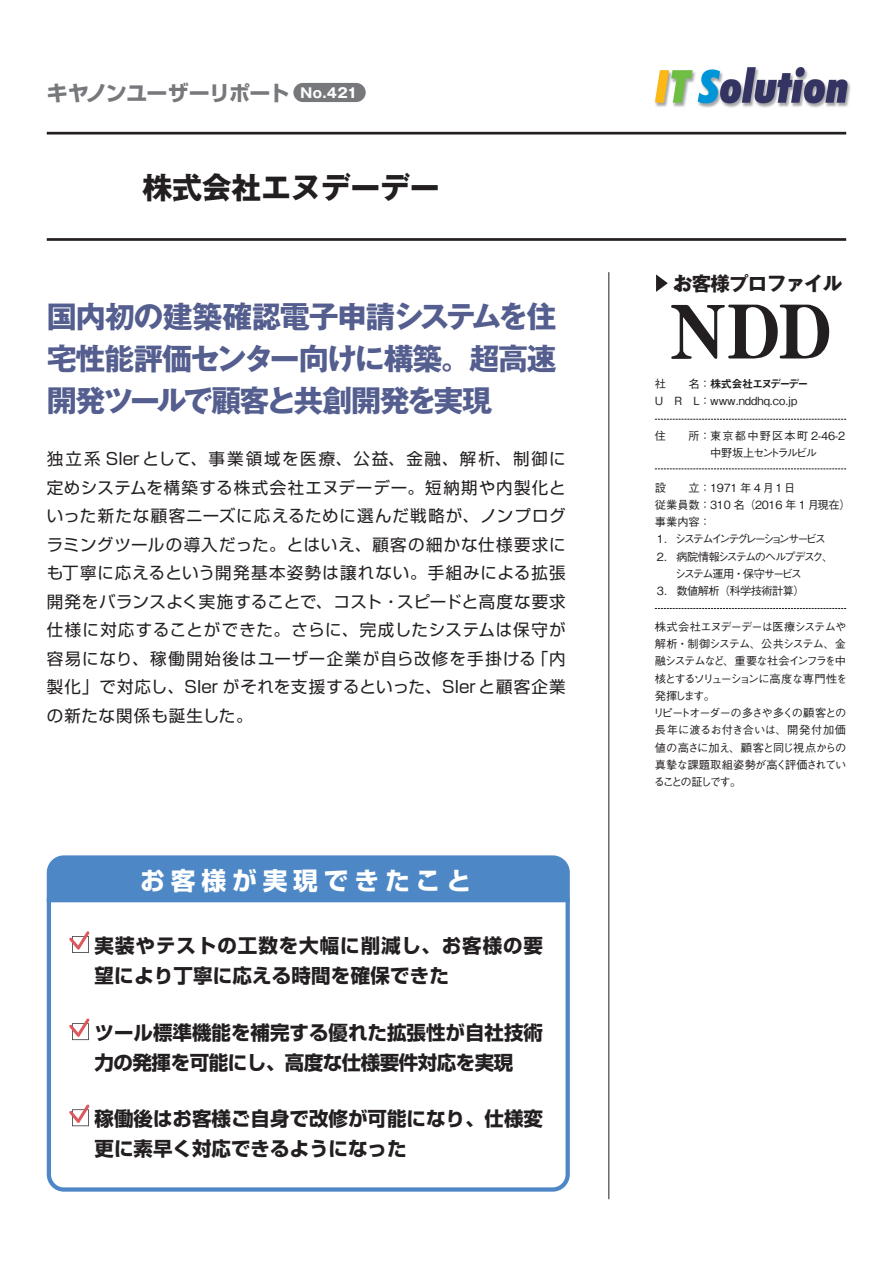
<style>
.page{position:relative;width:893px;height:1263px;background:#fff}
.page>*{position:absolute;margin:0;border:0;box-sizing:border-box;transform-origin:0 0}
.t1{font:700 30px/42px "Gothic MB101 Pro";letter-spacing:-.06em;color:#545e8f;text-align:justify}
.t2{font:700 30px "Gothic MB101 Pro";letter-spacing:-.01em;color:#231f20}
.t3{font:700 24.75px "Shin Go Pro";letter-spacing:.235em;color:#fff}
.t4{font:700 21px "Shin Go Pro";letter-spacing:-.025em;color:#76787b}
.t5{font:700 19.5px/30px "Shin Go Pro";color:#231f20}
.t6{font:700 19.5px/30px "Shin Go Pro";letter-spacing:.05em;color:#231f20}
.t7{font:700 19.5px "Gothic MB101 Pro";letter-spacing:-.04em;color:#231f20}
.t8{font:16.5px/28.5px "Shin Go Pro";letter-spacing:.04em;color:#231f20;text-align:justify}
.t9{font:500 11.25px/17.2px "Gothic BBB Pro";letter-spacing:-.08em;color:#231f20}
.t10{font:500 11.25px/17.2px "Gothic BBB Pro";letter-spacing:-.025em;color:#231f20;text-align:center}
.t11{font:500 11.25px/17.2px "Gothic BBB Pro";letter-spacing:-.165em;color:#231f20}
.t12{font:500 11.25px "Gothic BBB Pro";color:#231f20}
.t13{font:11.25px "Midashi Go Pro MB31";letter-spacing:-.165em;color:#231f20}
.s1{font-family:"Gothic BBB Pro";font-weight:500}
</style>
<div class="page">
<svg style="left:46px;top:913px;width:524px;height:279px"></svg>
<svg style="left:46px;top:855px;width:524px;height:58px"></svg>
<svg style="left:69px;top:931px;width:21px;height:22px"></svg>
<svg style="left:69px;top:1018px;width:21px;height:22px"></svg>
<hr style="left:608px;top:272px;width:1px;height:927px;background:#231f20">
<svg style="left:69px;top:1104px;width:21px;height:22px"></svg>
<div style="left:293px;top:83px;width:73px;height:19px;background:#76787b;border-radius:10px"></div>
<img style="left:655px;top:67px;width:196px;height:41px">
<hr style="left:47px;top:132px;width:799px;height:3px;background:#231f20">
<hr style="left:47px;top:238px;width:799px;height:3px;background:#231f20">
<svg style="left:655px;top:419px;width:191px;height:1px"></svg>
<svg style="left:655px;top:468px;width:191px;height:1px"></svg>
<svg style="left:655px;top:608px;width:191px;height:1px"></svg>
<svg style="left:671px;top:305px;width:158px;height:54px"></svg>
<svg style="left:656px;top:274px;width:12px;height:18px"></svg>
<p class="t4" style="left:47px;top:77px;width:312px">キヤノンユーザーリポート <sup>No.421</sup></p>
<h1 class="t2" style="left:142px;top:162px;width:299px">株式会社エヌデーデー</h1>
<h1 class="t1" style="left:47px;top:292px;width:512px">国内初の建築確認電子申請システムを住宅性能評価センター向けに構築。超高速開発ツールで顧客と共創開発を実現</h1>
<p class="t8" style="left:47px;top:443px;width:520px">独立系 SIerとして、事業領域を医療、公益、金融、解析、制御に定めシステムを構築する株式会社エヌデーデー。短納期や内製化といった新たな顧客ニーズに応えるために選んだ戦略が、ノンプログラミングツールの導入だった。とはいえ、顧客の細かな仕様要求にも丁寧に応えるという開発基本姿勢は譲れない。手組みによる拡張開発をバランスよく実施することで、コスト・スピードと高度な要求仕様に対応することができた。さらに、完成したシステムは保守が容易になり、稼働開始後はユーザー企業が自ら改修を手掛ける「内製化」で対応し、SIer がそれを支援するといった、SIer と顧客企業の新たな関係も誕生した。</p>
<h2 class="t3" style="left:140px;top:861px;width:332px">お客様が実現できたこと</h2>
<p class="t6" style="left:95px;top:929px;width:450px">実装やテストの工数を大幅に削減し、お客様の要望により丁寧に応える時間を確保できた</p>
<p class="t5" style="left:95px;top:1015px;width:450px">ツール標準機能を補完する優れた拡張性が自社技術力の発揮を可能にし、高度な仕様要件対応を実現</p>
<p class="t5" style="left:95px;top:1101px;width:450px">稼働後はお客様ご自身で改修が可能になり、仕様変更に素早く対応できるようになった</p>
<p class="t7" style="left:673px;top:267px;width:171px">お客様プロファイル</p>
<p class="t13" style="left:689px;top:375px;width:122px"><span class="s1">名：</span>株式会社エヌデーデー</p>
<p class="t12" style="left:655px;top:392px;width:144px">U R L：www.nddhq.co.jp</p>
<p class="t10" style="left:689px;top:426px;width:158px">所：東京都中野区本町 2-46-2中野坂上セントラルビル</p>
<p class="t10" style="left:655px;top:477px;width:197px;text-align:left;text-indent:34px">立：1971 年 4月1日<br>従業員数：310 名（2016 年 1 月現在）</p>
<p class="t11" style="left:675px;top:529px;width:160px">システムインテグレーションサービス病院情報システムのヘルプデスク、システム運用・保守サービス<br>数値解析（科学技術計算）</p>
<p class="t9" style="left:653px;top:616px;width:196px">株式会社エヌデーデーは医療システムや解析・制御システム、公共システム、金融システムなど、重要な社会インフラを中核とするソリューションに高度な専門性を発揮します。<br>リピートオーダーの多さや多くの顧客との長年に渡るお付き合いは、開発付加価値の高さに加え、顧客と同じ視点からの真摯な課題取組姿勢が高く評価されていることの証しです。</p>
<p class="t9" style="left:655px;top:374px;width:13px">社</p>
<p class="t9" style="left:655px;top:426px;width:13px">住</p>
<p class="t9" style="left:655px;top:477px;width:13px">設</p>
<p class="t9" style="left:655px;top:512px;width:57px">事業内容：<br>1.<br>2.</p>
<p class="t9" style="left:657px;top:581px;width:12px">3.</p>
</div>
